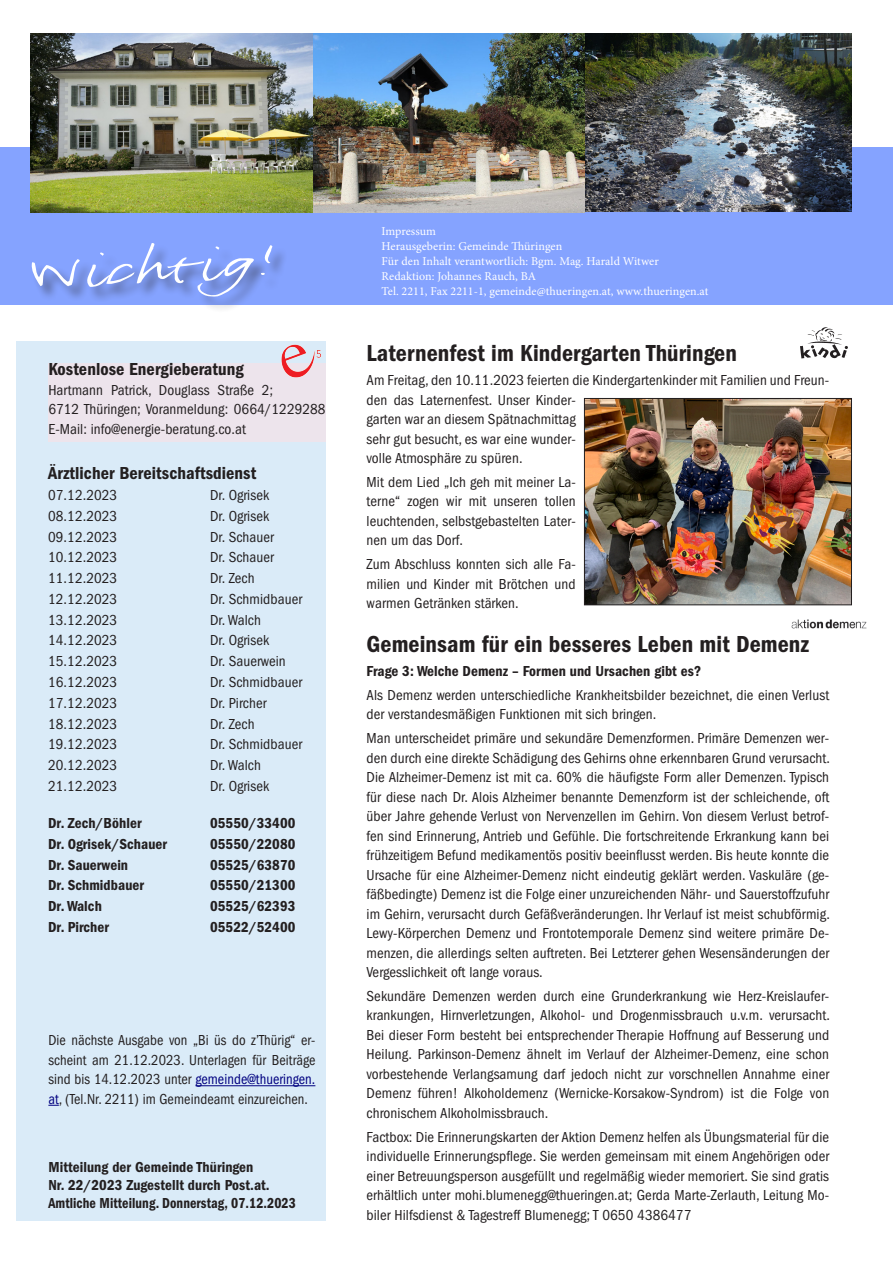
<style>
.page{position:relative;width:893px;height:1263px;background:#fff}
.page>*{position:absolute;margin:0;border:0;box-sizing:border-box;transform-origin:0 0}
.Titel_16pt{font:24px "ITC Franklin Gothic Std Dm Cd";letter-spacing:.005em;color:#231f20}
.Titel_12pt{font:18px "ITC Franklin Gothic Std Dm Cd";letter-spacing:.005em;color:#231f20}
.Titel_16pt-2{font:condensed 15px/19.5px "ITC Franklin Gothic Std";letter-spacing:.005em;color:#231f20;text-align:justify}
.Fließtext{font:condensed 15px/19.5px "ITC Franklin Gothic Std";letter-spacing:.005em;color:#231f20;text-align:justify;scale:.96 1}
.Titel_16pt-3{font:15px "ITC Franklin Gothic Std Dm Cd";letter-spacing:.005em;color:#231f20}
.Fließtext-2{font:condensed 15px/19.5px "ITC Franklin Gothic Std";letter-spacing:.005em;color:#231f20}
.Fließtext_halbfett{font:15px "ITC Franklin Gothic Std Dm Cd";letter-spacing:.005em;color:#231f20}
.Titel_16pt-4{font:15px "ITC Franklin Gothic Std Dm Cd";letter-spacing:.005em;color:#231f20;scale:.93 1}
.Titel_12pt-2{font:15px "ITC Franklin Gothic Std Dm Cd";letter-spacing:.005em;color:#231f20}
.t1{font:12px "Minion Pro";letter-spacing:.005em;color:#fff}
.s1{color:#000080}
</style>
<div class="page">
<div style="left:0;top:147px;width:893px;height:158px;background:#85a3ff"></div>
<div style="left:32px;top:244px;width:256px;height:69px;background:#231f20;opacity:.5"></div>
<svg style="left:31px;top:243px;width:244px;height:54px"></svg>
<img style="left:243px;top:33px;width:608px;height:180px">
<img style="left:31px;top:33px;width:282px;height:179px">
<img style="left:800px;top:327px;width:48px;height:31px">
<div style="left:16px;top:341px;width:310px;height:879px;background:#daebf8"></div>
<hr style="left:196px;top:1085px;width:119px;height:1px;background:#000080">
<div style="left:48px;top:363px;width:278px;height:78px;background:#ede4ec"></div>
<img style="left:281px;top:344px;width:40px;height:34px">
<img style="left:791px;top:619px;width:76px;height:10px">
<img style="left:586px;top:400px;width:264px;height:203px">
<div style="left:584px;top:398px;width:268px;height:207px;border:1px solid #231f20"></div>
<p class="Titel_12pt" style="left:48px;top:359px;width:197px">Kostenlose Energieberatung</p>
<p class="Fließtext-2" style="left:48px;top:380px;width:279px">Hartmann Patrick, Douglass Straße 2;<br>6712 Thüringen; Voranmeldung: 0664/1229288<br>E-Mail: info@energie-beratung.co.at</p>
<p class="Titel_12pt" style="left:48px;top:463px;width:210px">Ärztlicher Bereitschaftsdienst</p>
<p class="Titel_16pt-2" style="left:48px;top:485px;width:71px">07.12.2023</p>
<p class="Titel_16pt-2" style="left:210px;top:485px;width:61px">Dr. Ogrisek</p>
<p class="Titel_16pt-2" style="left:48px;top:506px;width:71px">08.12.2023</p>
<p class="Titel_16pt-2" style="left:210px;top:506px;width:61px">Dr. Ogrisek</p>
<p class="Titel_16pt-2" style="left:48px;top:527px;width:71px">09.12.2023</p>
<p class="Titel_16pt-2" style="left:210px;top:527px;width:65px">Dr. Schauer</p>
<p class="Titel_16pt-2" style="left:48px;top:548px;width:71px">10.12.2023</p>
<p class="Titel_16pt-2" style="left:210px;top:548px;width:65px">Dr. Schauer</p>
<p class="Titel_16pt-2" style="left:48px;top:568px;width:71px">11.12.2023</p>
<p class="Titel_16pt-2" style="left:210px;top:568px;width:46px">Dr. Zech</p>
<p class="Titel_16pt-2" style="left:48px;top:589px;width:71px">12.12.2023</p>
<p class="Titel_16pt-2" style="left:210px;top:589px;width:94px">Dr. Schmidbauer</p>
<p class="Titel_16pt-2" style="left:48px;top:610px;width:71px">13.12.2023</p>
<p class="Titel_16pt-2" style="left:210px;top:610px;width:52px">Dr. Walch</p>
<p class="Titel_16pt-2" style="left:48px;top:631px;width:71px">14.12.2023</p>
<p class="Titel_16pt-2" style="left:210px;top:631px;width:61px">Dr. Ogrisek</p>
<p class="Titel_16pt-2" style="left:48px;top:652px;width:71px">15.12.2023</p>
<p class="Titel_16pt-2" style="left:210px;top:652px;width:77px">Dr. Sauerwein</p>
<p class="Titel_16pt-2" style="left:48px;top:672px;width:71px">16.12.2023</p>
<p class="Titel_16pt-2" style="left:210px;top:672px;width:94px">Dr. Schmidbauer</p>
<p class="Titel_16pt-2" style="left:48px;top:693px;width:71px">17.12.2023</p>
<p class="Titel_16pt-2" style="left:210px;top:693px;width:58px">Dr. Pircher</p>
<p class="Titel_16pt-2" style="left:48px;top:714px;width:71px">18.12.2023</p>
<p class="Titel_16pt-2" style="left:210px;top:714px;width:46px">Dr. Zech</p>
<p class="Titel_16pt-2" style="left:48px;top:735px;width:71px">19.12.2023</p>
<p class="Titel_16pt-2" style="left:210px;top:735px;width:94px">Dr. Schmidbauer</p>
<p class="Titel_16pt-2" style="left:48px;top:755px;width:71px">20.12.2023</p>
<p class="Titel_16pt-2" style="left:210px;top:755px;width:52px">Dr. Walch</p>
<p class="Titel_16pt-2" style="left:48px;top:776px;width:71px">21.12.2023</p>
<p class="Titel_16pt-2" style="left:210px;top:776px;width:61px">Dr. Ogrisek</p>
<p class="Titel_16pt-3" style="left:48px;top:814px;width:95px">Dr. Zech/Böhler</p>
<p class="Titel_16pt-3" style="left:210px;top:814px;width:87px">05550/33400</p>
<p class="Fließtext_halbfett" style="left:48px;top:835px;width:121px">Dr. Ogrisek/Schauer</p>
<p class="Fließtext_halbfett" style="left:210px;top:835px;width:87px">05550/22080</p>
<p class="Fließtext_halbfett" style="left:48px;top:856px;width:82px">Dr. Sauerwein</p>
<p class="Fließtext_halbfett" style="left:210px;top:856px;width:87px">05525/63870</p>
<p class="Fließtext_halbfett" style="left:48px;top:877px;width:98px">Dr. Schmidbauer</p>
<p class="Fließtext_halbfett" style="left:210px;top:877px;width:87px">05550/21300</p>
<p class="Fließtext_halbfett" style="left:48px;top:898px;width:55px">Dr. Walch</p>
<p class="Fließtext_halbfett" style="left:210px;top:898px;width:87px">05525/62393</p>
<p class="Titel_12pt-2" style="left:48px;top:918px;width:63px">Dr. Pircher</p>
<p class="Titel_12pt-2" style="left:210px;top:918px;width:87px">05522/52400</p>
<p class="Fließtext" style="left:48px;top:1031px;width:280px">Die nächste Ausgabe von „Bi üs do z’Thürig“ er&shy;scheint am 21.12.2023. Unterlagen für Beiträge sind bis 14.12.2023 unter <span class="s1">gemeinde@thueringen. at</span>, (Tel.Nr. 2211) im Gemeindeamt einzureichen.</p>
<p class="Titel_16pt-3" style="left:48px;top:1158px;width:206px">Mitteilung der Gemeinde Thüringen</p>
<p class="Titel_16pt-3" style="left:48px;top:1176px;width:223px">Nr. 22/2023 Zugestellt durch Post.at.</p>
<p class="Titel_16pt-4" style="left:48px;top:1194px;width:268px">Amtliche Mitteilung. Donnerstag, 07.12.2023</p>
<p class="t1" style="left:382px;top:223px;width:56px">Impressum</p>
<p class="t1" style="left:382px;top:238px;width:182px">Herausgeberin: Gemeinde Thüringen</p>
<p class="t1" style="left:382px;top:253px;width:279px">Für den Inhalt verantwortlich: Bgm. Mag. Harald Witwer</p>
<p class="t1" style="left:382px;top:268px;width:156px">Redaktion: Johannes Rauch, BA</p>
<p class="t1" style="left:382px;top:283px;width:328px">Tel. 2211, Fax 2211-1, gemeinde@thueringen.at, www.thueringen.at</p>
<p class="Titel_16pt" style="left:367px;top:340px;width:372px">Laternenfest im Kindergarten Thüringen</p>
<p class="Titel_16pt-2" style="left:367px;top:370px;width:464px;text-align:left">Am Freitag, den 10.11.2023 feierten die Kindergartenkinder mit Familien und Freun&shy;den das Laternenfest. Unser Kinder-<br>garten war an diesem Spätnachmittag<br>sehr gut besucht, es war eine wunder-<br>volle Atmosphäre zu spüren.</p>
<p class="Titel_16pt-2" style="left:367px;top:472px;width:211px">Mit dem Lied „Ich geh mit meiner La&shy;terne“ zogen wir mit unseren tollen leuchtenden, selbstgebastelten Later&shy;nen um das Dorf.</p>
<p class="Titel_16pt-2" style="left:367px;top:555px;width:211px">Zum Abschluss konnten sich alle Fa&shy;milien und Kinder mit Brötchen und warmen Getränken stärken.</p>
<p class="Titel_16pt" style="left:367px;top:630px;width:444px">Gemeinsam für ein besseres Leben mit Demenz</p>
<p class="Titel_16pt-3" style="left:367px;top:662px;width:336px">Frage 3: Welche Demenz – Formen und Ursachen gibt es?</p>
<p class="Titel_16pt-2" style="left:367px;top:685px;width:464px">Als Demenz werden unterschiedliche Krankheitsbilder bezeichnet, die einen Verlust der verstandesmäßigen Funktionen mit sich bringen.</p>
<p class="Titel_16pt-2" style="left:367px;top:728px;width:465px">Man unterscheidet primäre und sekundäre Demenzformen. Primäre Demenzen wer&shy;den durch eine direkte Schädigung des Gehirns ohne erkennbaren Grund verursacht.<br>Die Alzheimer-Demenz ist mit ca. 60% die häufigste Form aller Demenzen. Typisch für diese nach Dr. Alois Alzheimer benannte Demenzform ist der schleichende, oft über Jahre gehende Verlust von Nervenzellen im Gehirn. Von diesem Verlust betrof&shy;fen sind Erinnerung, Antrieb und Gefühle. Die fortschreitende Erkrankung kann bei frühzeitigem Befund medikamentös positiv beeinflusst werden. Bis heute konnte die Ursache für eine Alzheimer-Demenz nicht eindeutig geklärt werden. Vaskuläre (ge&shy;fäßbedingte) Demenz ist die Folge einer unzureichenden Nähr- und Sauerstoffzufuhr im Gehirn, verursacht durch Gefäßveränderungen. Ihr Verlauf ist meist schubförmig.<br>Lewy-Körperchen Demenz und Frontotemporale Demenz sind weitere primäre De&shy;menzen, die allerdings selten auftreten. Bei Letzterer gehen Wesensänderungen der Vergesslichkeit oft lange voraus.</p>
<p class="Titel_16pt-2" style="left:367px;top:986px;width:465px">Sekundäre Demenzen werden durch eine Grunderkrankung wie Herz-Kreislaufer&shy;krankungen, Hirnverletzungen, Alkohol- und Drogenmissbrauch u.v.m. verursacht.<br>Bei dieser Form besteht bei entsprechender Therapie Hoffnung auf Besserung und Heilung. Parkinson-Demenz ähnelt im Verlauf der Alzheimer-Demenz, eine schon vorbestehende Verlangsamung darf jedoch nicht zur vorschnellen Annahme einer Demenz führen! Alkoholdemenz (Wernicke-Korsakow-Syndrom) ist die Folge von chronischem Alkoholmissbrauch.</p>
<p class="Titel_16pt-2" style="left:367px;top:1127px;width:464px">Factbox: Die Erinnerungskarten der Aktion Demenz helfen als Übungsmaterial für die individuelle Erinnerungspflege. Sie werden gemeinsam mit einem Angehörigen oder einer Betreuungsperson ausgefüllt und regelmäßig wieder memoriert. Sie sind gratis erhältlich unter mohi.blumenegg@thueringen.at; Gerda Marte-Zerlauth, Leitung Mo&shy;biler Hilfsdienst &amp; Tagestreff Blumenegg; T 0650 4386477</p>
</div>
